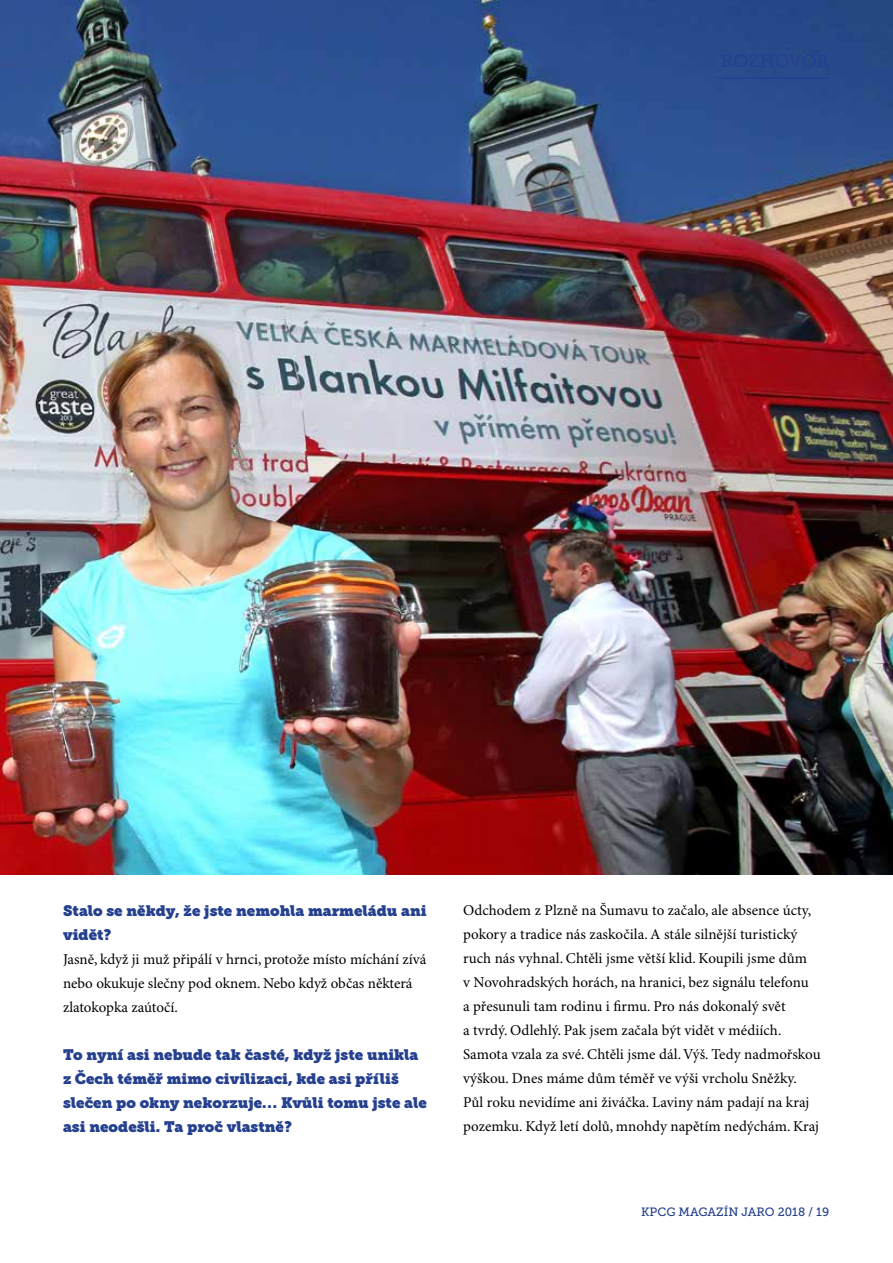
<style>
.page{position:relative;width:893px;height:1263px;background:#fff}
.page>*{position:absolute;margin:0;border:0;box-sizing:border-box;transform-origin:0 0}
.t1{font:15px/24px "Minion Pro";color:#000}
.t2{font:15px/24px "Museo Slab";color:#25408f}
.t3{font:12px "Museo Slab 500";color:#25408f}
</style>
<div class="page">
<img style="left:0;top:0;width:893px;height:874px">
<hr style="left:718px;top:77px;width:111px;height:2px;background:#25408f">
<p class="t2" style="left:63px;top:898px;width:365px">Stalo se někdy, že jste nemohla marmeládu ani vidět?</p>
<p class="t1" style="left:63px;top:947px;width:365px">Jasně, když ji muž připálí v hrnci, protože místo míchání zívá nebo okukuje slečny pod oknem. Nebo když občas některá zlatokopka zaútočí.</p>
<p class="t2" style="left:63px;top:1042px;width:365px">To nyní asi nebude tak časté, když jste unikla z Čech téměř mimo civilizaci, kde asi příliš slečen po okny nekorzuje… Kvůli tomu jste ale asi neodešli. Ta proč vlastně?</p>
<p class="t1" style="left:463px;top:899px;width:359px">Odchodem z Plzně na Šumavu to začalo, ale absence úcty, pokory a tradice nás zaskočila. A stále silnější turistický ruch nás vyhnal. Chtěli jsme větší klid. Koupili jsme dům<br>v Novohradských horách, na hranici, bez signálu telefonu<br>a přesunuli tam rodinu i firmu. Pro nás dokonalý svět<br>a tvrdý. Odlehlý. Pak jsem začala být vidět v médiích.<br>Samota vzala za své. Chtěli jsme dál. Výš. Tedy nadmořskou výškou. Dnes máme dům téměř ve výši vrcholu Sněžky.<br>Půl roku nevidíme ani živáčka. Laviny nám padají na kraj pozemku. Když letí dolů, mnohdy napětím nedýchám. Kraj</p>
<p class="t3" style="left:641px;top:1205px;width:189px">KPCG MAGAZÍN JARO 2018 / 19</p>
</div>
